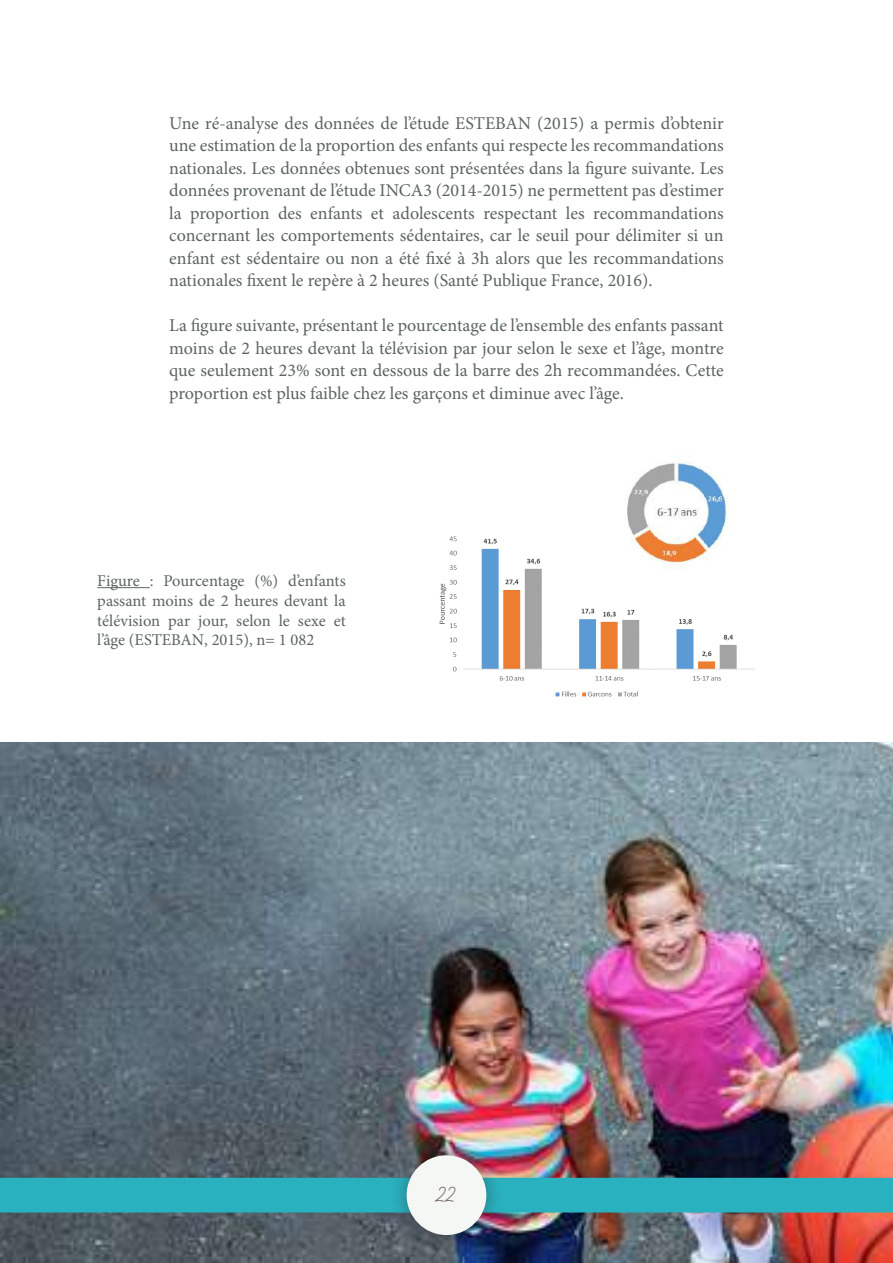
<style>
.page{position:relative;width:893px;height:1263px;background:#fff}
.page>*{position:absolute;margin:0;border:0;box-sizing:border-box;transform-origin:0 0}
.t1{font:21px "Nickainley";color:#746a6b}
.t2{font:18px/22.5px "Minion Pro";color:#5b6461;text-align:justify}
.t3{font:16.5px/19.8px "Minion Pro";color:#5b6461;text-align:justify}
</style>
<div class="page">
<hr style="left:97px;top:587px;width:53px;height:1px;background:#5b6461">
<img style="left:0;top:743px;width:893px;height:520px">
<img style="left:439px;top:536px;width:316px;height:161px">
<img style="left:608px;top:459px;width:135px;height:109px">
<div style="left:0;top:1178px;width:893px;height:34px;background:#2ab1bf"></div>
<div style="left:389px;top:1137px;width:116px;height:116px;background:#231f20;opacity:.42"></div>
<div style="left:407px;top:1155px;width:79px;height:80px;background:#f5f7f5;border-radius:50%"></div>
<p class="t2" style="left:169px;top:112px;width:556px">Une ré-analyse des données de l’étude ESTEBAN (2015) a permis d’obtenir une estimation de la proportion des enfants qui respecte les recommandations nationales. Les données obtenues sont présentées dans la figure suivante. Les données provenant de l’étude INCA3 (2014-2015) ne permettent pas d’estimer la proportion des enfants et adolescents respectant les recommandations concernant les comportements sédentaires, car le seuil pour délimiter si un enfant est sédentaire ou non a été fixé à 3h alors que les recommandations nationales fixent le repère à 2 heures (Santé Publique France, 2016).</p>
<p class="t2" style="left:169px;top:314px;width:556px">La figure suivante, présentant le pourcentage de l’ensemble des enfants passant moins de 2 heures devant la télévision par jour selon le sexe et l’âge, montre que seulement 23% sont en dessous de la barre des 2h recommandées. Cette proportion est plus faible chez les garçons et diminue avec l’âge.</p>
<p class="t3" style="left:97px;top:571px;width:250px">Figure : Pourcentage (%) d’enfants passant moins de 2 heures devant la télévision par jour, selon le sexe et l’âge (ESTEBAN, 2015), n= 1 082</p>
<p class="t1" style="left:437px;top:1181px;width:21px">22</p>
</div>
